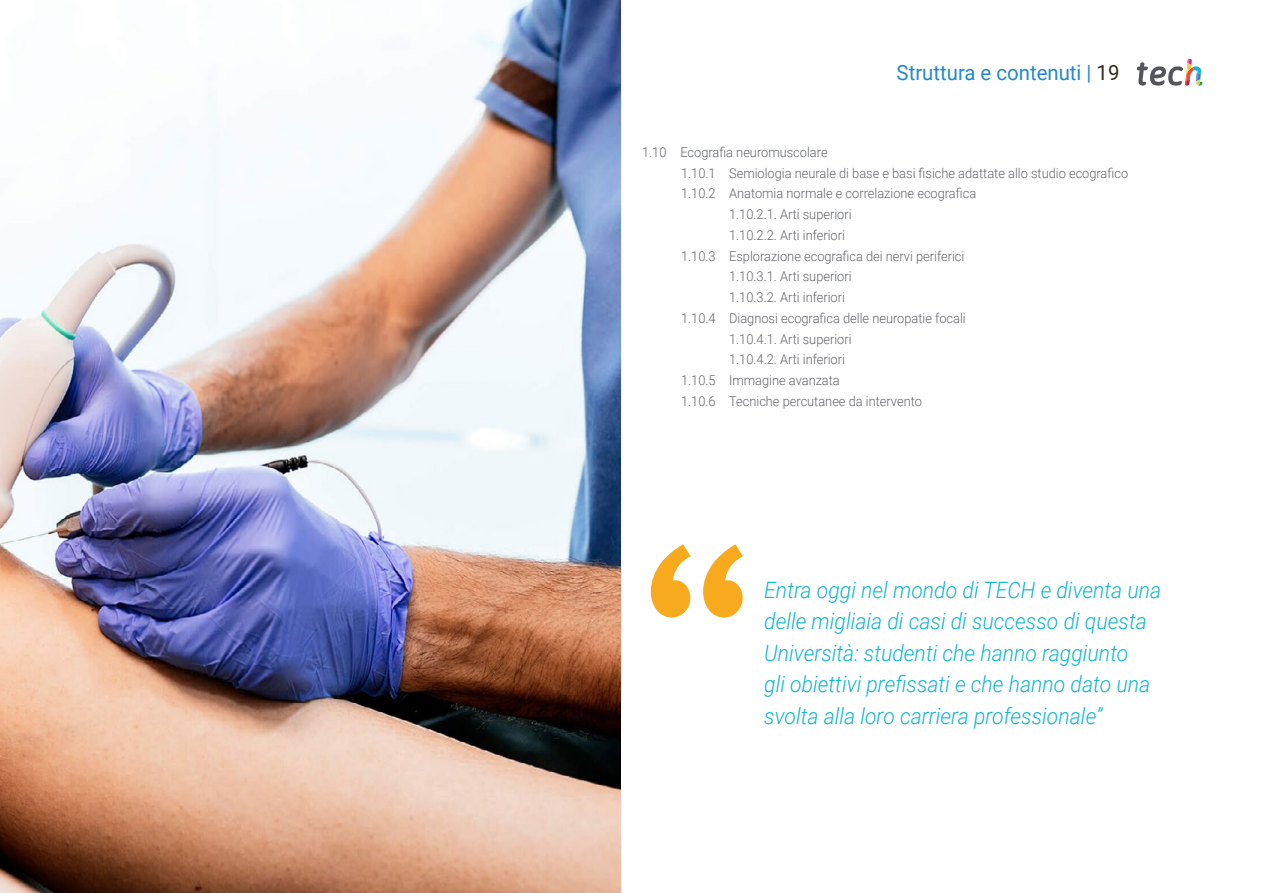
<style>
.page{position:relative;width:1263px;height:893px;background:#fff}
.page>*{position:absolute;margin:0;border:0;box-sizing:border-box;transform-origin:0 0}
.t1{font:italic 300 22.5px/31.5px "Roboto";color:#0fb6cf;scale:.94 1}
.t2{font:21px "Roboto";color:#2488c9}
.t3{font:300 13.5px "Roboto";color:#61646a;scale:.95 1}
.s1{color:#312e20}
</style>
<div class="page">
<svg style="left:1137px;top:59px;width:65px;height:27px"></svg>
<svg style="left:651px;top:544px;width:92px;height:73px"></svg>
<img style="left:0;top:0;width:621px;height:893px">
<h2 class="t2" style="left:897px;top:57px;width:224px">Struttura e contenuti | <span class="s1">19</span></h2>
<p class="t3" style="left:642px;top:143px;width:197px">1.10 Ecografia neuromuscolare</p>
<p class="t3" style="left:681px;top:163px;width:472px">1.10.1 Semiologia neurale di base e basi fisiche adattate allo studio ecografico</p>
<p class="t3" style="left:681px;top:184px;width:312px">1.10.2 Anatomia normale e correlazione ecografica</p>
<p class="t3" style="left:729px;top:205px;width:130px">1.10.2.1. Arti superiori</p>
<p class="t3" style="left:729px;top:226px;width:123px">1.10.2.2. Arti inferiori</p>
<p class="t3" style="left:681px;top:246px;width:300px">1.10.3 Esplorazione ecografica dei nervi periferici</p>
<p class="t3" style="left:729px;top:267px;width:130px">1.10.3.1. Arti superiori</p>
<p class="t3" style="left:729px;top:288px;width:123px">1.10.3.2. Arti inferiori</p>
<p class="t3" style="left:681px;top:309px;width:301px">1.10.4 Diagnosi ecografica delle neuropatie focali</p>
<p class="t3" style="left:729px;top:329px;width:130px">1.10.4.1. Arti superiori</p>
<p class="t3" style="left:729px;top:350px;width:123px">1.10.4.2. Arti inferiori</p>
<p class="t3" style="left:681px;top:371px;width:169px">1.10.5 Immagine avanzata</p>
<p class="t3" style="left:681px;top:392px;width:255px">1.10.6 Tecniche percutanee da intervento</p>
<h1 class="t1" style="left:764px;top:573px;width:424px">Entra oggi nel mondo di TECH e diventa una delle migliaia di casi di successo di questa Università: studenti che hanno raggiunto<br>gli obiettivi prefissati e che hanno dato una svolta alla loro carriera professionale”</h1>
</div>
